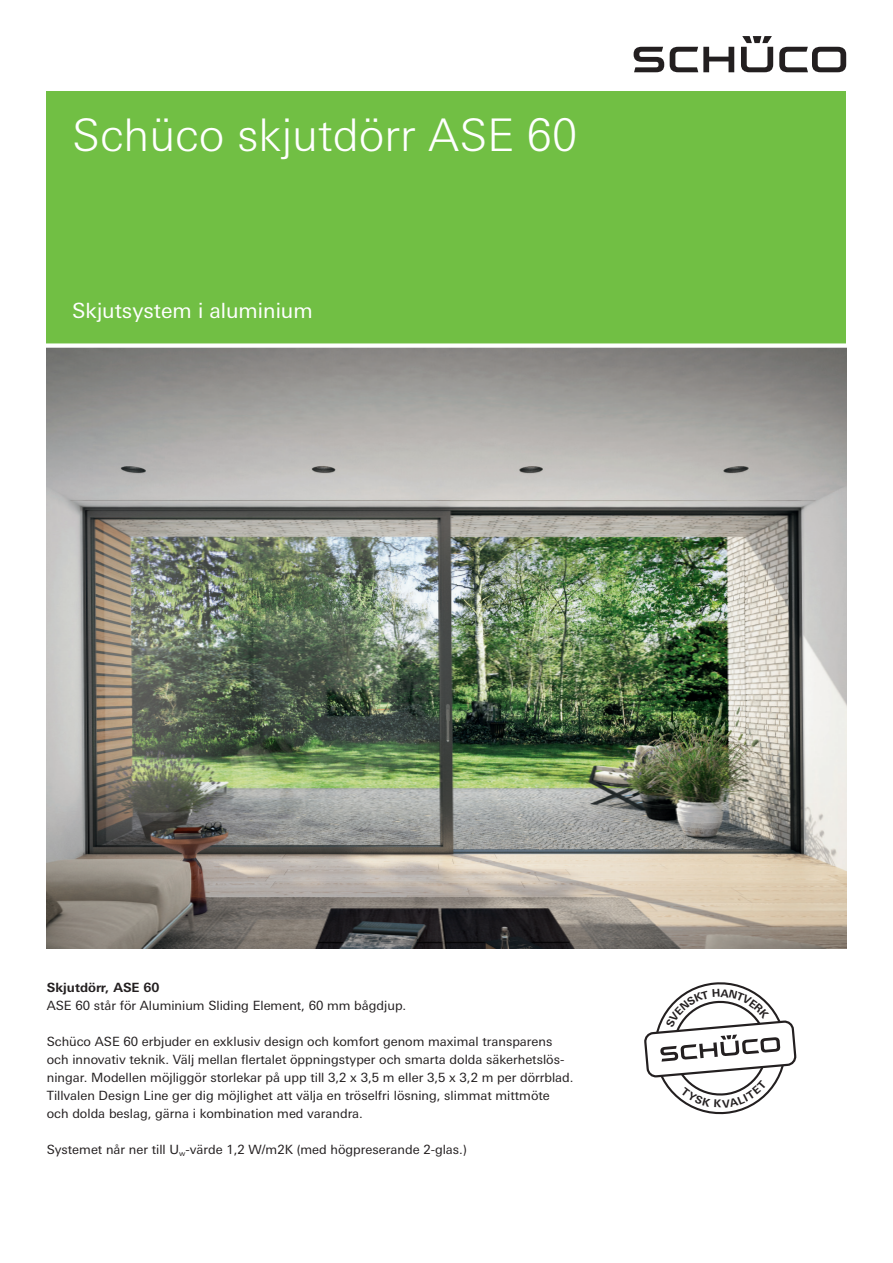
<style>
.page{position:relative;width:893px;height:1263px;background:#fff}
.page>*{position:absolute;margin:0;border:0;box-sizing:border-box;transform-origin:0 0}
.Headline_1-zeilig{font:300 45px "Univers For Schueco 330";color:#fff}
.Subhheadline{font:21px "Univers For Schueco 430 Reg";color:#fff}
.Fließtext{font:12.75px/18px "Univers For Schueco 430 Reg";color:#231f20}
.Fließtext-2{font:700 12.75px "Univers For Schueco 630";color:#231f20}
</style>
<div class="page">
<div style="left:47px;top:91px;width:799px;height:255px;background:#71bf44"></div>
<svg style="left:634px;top:36px;width:212px;height:36px"></svg>
<img style="left:47px;top:348px;width:799px;height:600px">
<div style="left:34px;top:343px;width:837px;height:5px;background:#fff"></div>
<svg style="left:645px;top:982px;width:151px;height:133px"></svg>
<p class="Headline_1-zeilig" style="left:72px;top:109px;width:506px">Schüco skjutdörr ASE 60</p>
<p class="Subhheadline" style="left:72px;top:298px;width:242px">Skjutsystem i aluminium</p>
<p class="Fließtext-2" style="left:47px;top:979px;width:114px">Skjutdörr, ASE 60</p>
<p class="Fließtext" style="left:47px;top:996px;width:361px">ASE 60 står för Aluminium Sliding Element, 60 mm bågdjup.</p>
<p class="Fließtext" style="left:47px;top:1032px;width:528px">Schüco ASE 60 erbjuder en exklusiv design och komfort genom maximal transparens och innovativ teknik. Välj mellan flertalet öppningstyper och smarta dolda säkerhetslös&shy;ningar. Modellen möjliggör storlekar på upp till 3,2 x 3,5 m eller 3,5 x 3,2 m per dörrblad.<br>Tillvalen Design Line ger dig möjlighet att välja en tröselfri lösning, slimmat mittmöte och dolda beslag, gärna i kombination med varandra.</p>
<p class="Fließtext" style="left:47px;top:1140px;width:422px">Systemet når ner till U<sub>w</sub>-värde 1,2 W/m2K (med högpreserande 2-glas.)</p>
</div>
